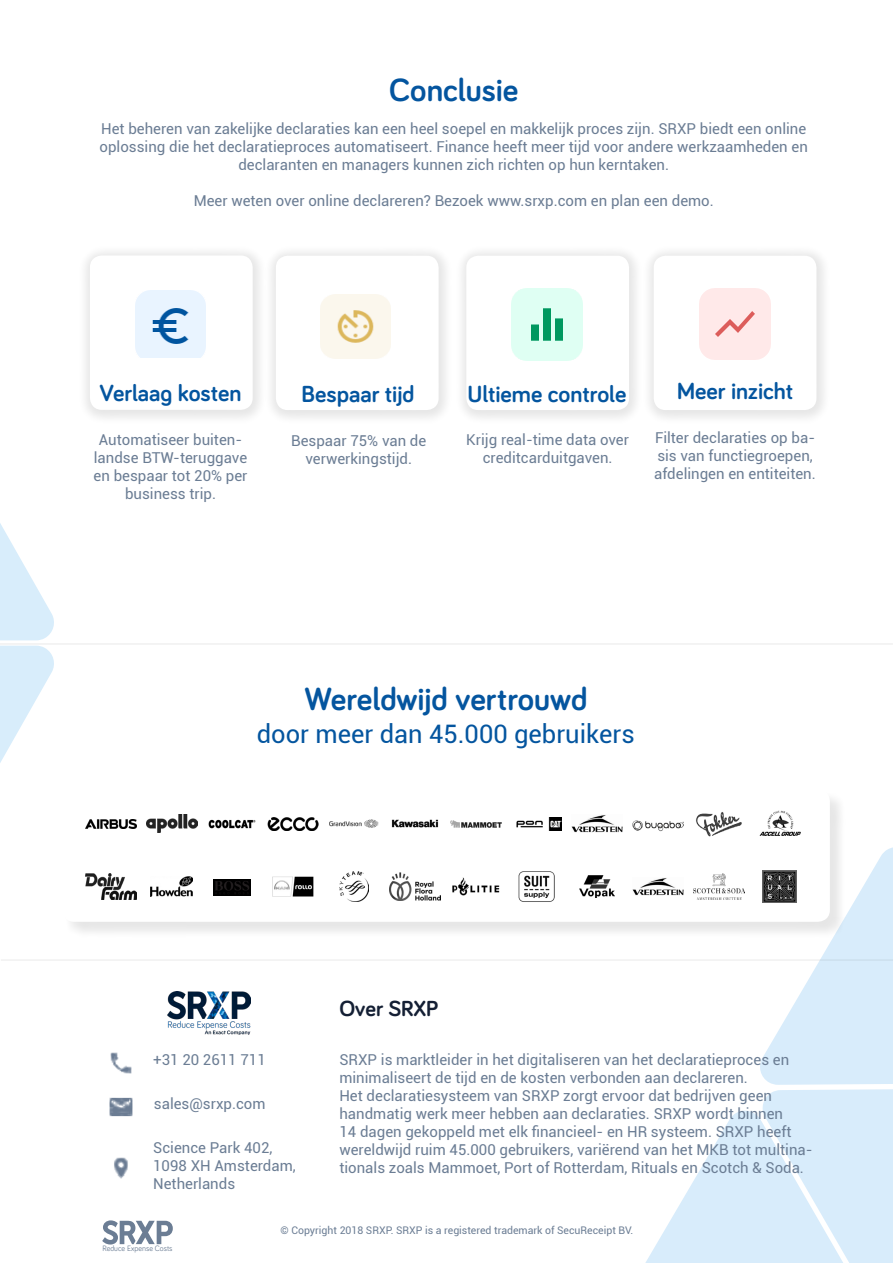
<style>
.page{position:relative;width:893px;height:1263px;background:#fff}
.page>*{position:absolute;margin:0;border:0;box-sizing:border-box;transform-origin:0 0}
.t1{font:700 33px "Bariol";color:#04559f}
.t2{font:25.5px "Roboto";color:#04559f}
.t3{font:700 24px "Bariol";color:#04559f}
.t4{font:700 22.5px "Bariol";color:#141f34}
.t5{font:15px/18px "Roboto";color:#6b7d94;text-align:center}
.t6{font:10.5px "Roboto";color:#6b7d94}
.t7{font:7.95px "Bariol";color:#6b7d94}
</style>
<div class="page">
<svg style="left:645px;top:847px;width:248px;height:416px;fill:#d8ecfb"></svg>
<svg style="left:0;top:523px;width:57px;height:240px"></svg>
<div style="left:78px;top:244px;width:189px;height:181px;background:#000;opacity:.1"></div>
<div style="left:90px;top:255px;width:163px;height:155px;background:#fff;border-radius:12px"></div>
<div style="left:264px;top:244px;width:189px;height:181px;background:#000;opacity:.1"></div>
<div style="left:276px;top:256px;width:163px;height:154px;background:#fff;border-radius:12px"></div>
<div style="left:454px;top:244px;width:190px;height:181px;background:#000;opacity:.1"></div>
<div style="left:466px;top:256px;width:163px;height:154px;background:#fff;border-radius:12px"></div>
<div style="left:641px;top:244px;width:190px;height:181px;background:#000;opacity:.1"></div>
<div style="left:654px;top:256px;width:162px;height:154px;background:#fff;border-radius:12px"></div>
<img style="left:135px;top:291px;width:71px;height:67px">
<img style="left:512px;top:289px;width:70px;height:71px">
<img style="left:700px;top:289px;width:70px;height:70px">
<img style="left:320px;top:295px;width:71px;height:64px">
<img style="left:110px;top:1052px;width:22px;height:22px">
<img style="left:114px;top:1157px;width:14px;height:22px">
<img style="left:109px;top:1097px;width:24px;height:20px">
<div style="left:63px;top:790px;width:784px;height:149px;background:#000;opacity:.1"></div>
<div style="left:62px;top:789px;width:768px;height:133px;background:#fff;border-radius:12px"></div>
<img style="left:85px;top:874px;width:51px;height:25px">
<img style="left:85px;top:819px;width:51px;height:10px">
<img style="left:151px;top:876px;width:42px;height:20px">
<img style="left:146px;top:815px;width:51px;height:18px">
<img style="left:214px;top:880px;width:37px;height:15px">
<img style="left:208px;top:819px;width:48px;height:10px">
<img style="left:272px;top:876px;width:42px;height:21px">
<img style="left:268px;top:817px;width:51px;height:13px">
<img style="left:339px;top:872px;width:30px;height:29px">
<img style="left:329px;top:819px;width:50px;height:9px">
<img style="left:389px;top:873px;width:51px;height:27px">
<img style="left:391px;top:819px;width:48px;height:9px">
<img style="left:452px;top:877px;width:48px;height:18px">
<img style="left:450px;top:820px;width:51px;height:7px">
<img style="left:518px;top:871px;width:37px;height:31px">
<img style="left:516px;top:817px;width:46px;height:13px">
<img style="left:580px;top:875px;width:35px;height:22px">
<img style="left:572px;top:815px;width:51px;height:18px">
<img style="left:633px;top:878px;width:51px;height:17px">
<img style="left:633px;top:820px;width:51px;height:12px">
<img style="left:693px;top:874px;width:51px;height:25px">
<img style="left:696px;top:812px;width:46px;height:25px">
<img style="left:763px;top:871px;width:33px;height:31px">
<img style="left:759px;top:810px;width:42px;height:26px">
<hr style="left:0;top:644px;width:893px;height:1px;background:#1c1c1b">
<hr style="left:1px;top:960px;width:892px;height:1px;background:#1c1c1b">
<svg style="left:102px;top:1220px;width:71px;height:24px"></svg>
<img style="left:167px;top:992px;width:84px;height:43px">
<h1 class="t1" style="left:389px;top:67px;width:131px">Conclusie</h1>
<p class="t5" style="left:100px;top:119px;width:710px">Het beheren van zakelijke declaraties kan een heel soepel en makkelijk proces zijn. SRXP biedt een online oplossing die het declaratieproces automatiseert. Finance heeft meer tijd voor andere werkzaamheden en declaranten en managers kunnen zich richten op hun kerntaken.</p>
<p class="t5" style="left:194px;top:191px;width:522px">Meer weten over online declareren? Bezoek www.srxp.com en plan een demo.</p>
<h3 class="t3" style="left:100px;top:377px;width:143px">Verlaag kosten</h3>
<h3 class="t3" style="left:302px;top:377px;width:114px">Bespaar tijd</h3>
<h3 class="t3" style="left:467px;top:377px;width:160px">Ultieme controle</h3>
<h3 class="t3" style="left:677px;top:375px;width:117px">Meer inzicht</h3>
<p class="t5" style="left:94px;top:430px;width:155px">Automatiseer buiten&shy;landse BTW-teruggave en bespaar tot 20% per business trip.</p>
<p class="t5" style="left:291px;top:431px;width:137px">Bespaar 75% van de verwerkingstijd.</p>
<p class="t5" style="left:466px;top:430px;width:164px">Krijg real-time data over creditcarduitgaven.</p>
<p class="t5" style="left:654px;top:428px;width:163px;text-align:left">Filter declaraties op ba&shy;sis van functiegroepen, afdelingen en entiteiten.</p>
<h1 class="t1" style="left:304px;top:677px;width:285px">Wereldwijd vertrouwd</h1>
<h2 class="t2" style="left:257px;top:716px;width:379px">door meer dan 45.000 gebruikers</h2>
<p class="t5" style="left:153px;top:1050px;width:114px">+31 20 2611 711</p>
<p class="t5" style="left:154px;top:1094px;width:113px">sales@srxp.com</p>
<p class="t5" style="left:153px;top:1138px;width:144px;text-align:left">Science Park 402,<br>1098 XH Amsterdam,<br>Netherlands</p>
<h3 class="t4" style="left:339px;top:993px;width:101px">Over SRXP</h3>
<p class="t5" style="left:339px;top:1050px;width:475px;text-align:left">SRXP is marktleider in het digitaliseren van het declaratieproces en minimaliseert de tijd en de kosten verbonden aan declareren.<br>Het declaratiesysteem van SRXP zorgt ervoor dat bedrijven geen handmatig werk meer hebben aan declaraties. SRXP wordt binnen<br>14 dagen gekoppeld met elk financieel- en HR systeem. SRXP heeft wereldwijd ruim 45.000 gebruikers, variërend van het MKB tot multina&shy;tionals zoals Mammoet, Port of Rotterdam, Rituals en Scotch &amp; Soda.</p>
<p class="t7" style="left:102px;top:1243px;width:72px">Reduce Expense Costs</p>
<p class="t6" style="left:281px;top:1223px;width:354px">© Copyright 2018 SRXP. SRXP is a registered trademark of SecuReceipt BV.</p>
</div>
